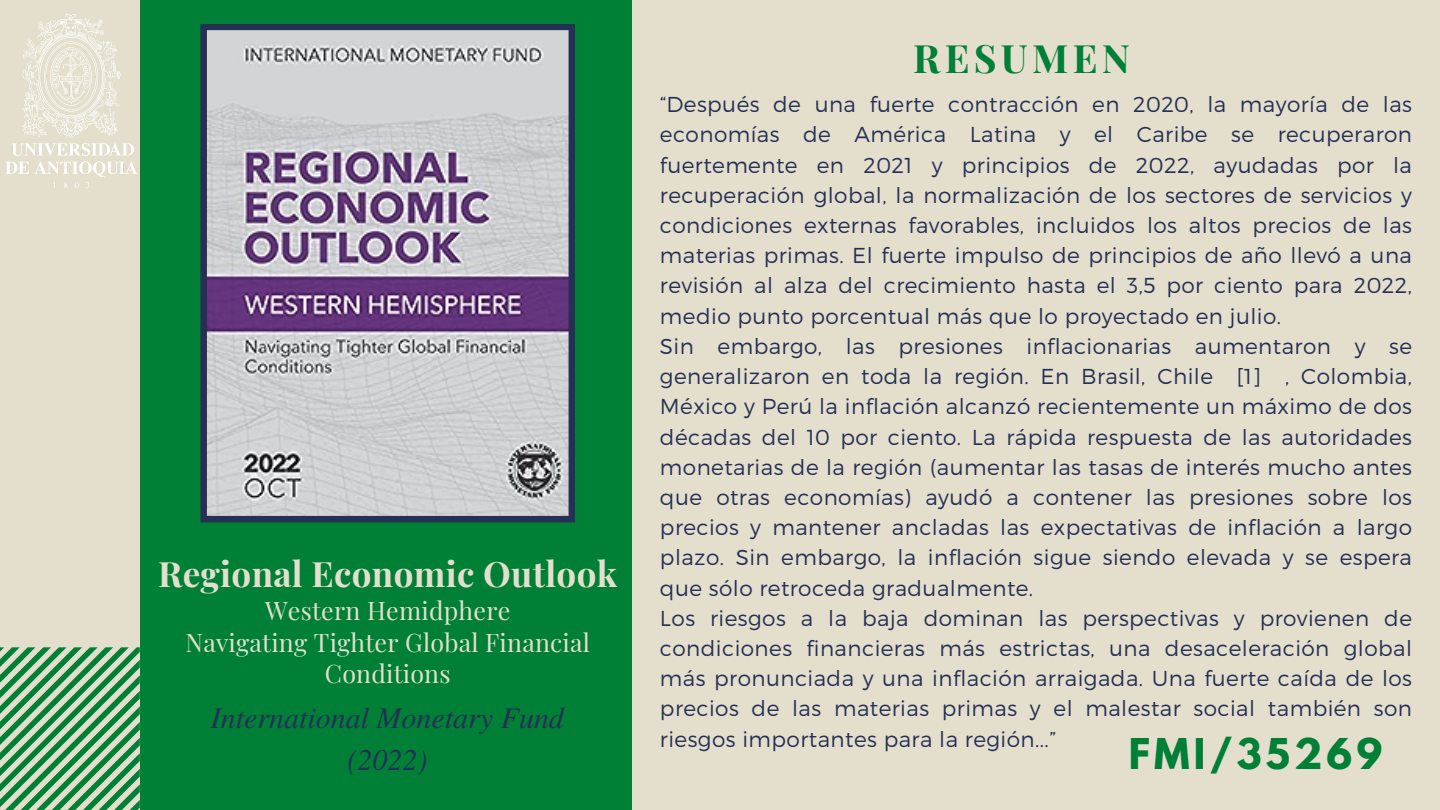
<style>
.page{position:relative;width:1440px;height:810px;background:#e4dfcc}
.page>*{position:absolute;margin:0;border:0;box-sizing:border-box;transform-origin:0 0}
.t1{font:700 39.1px "Playfair Display";letter-spacing:.11em;color:#008037}
.t2{font:700 37.6px "League Spartan";letter-spacing:.11em;color:#008037}
.t3{font:700 35px "Playfair Display";letter-spacing:.01em;color:#e4dfcc}
.t4{font:italic 30px "Te X Gyre Termes";color:#263055}
.t5{font:25px/31.5px "Playfair Display";letter-spacing:.01em;color:#e4dfcc;text-align:center}
.t6{font:300 21.6px/30.2px "Montserrat";letter-spacing:.02em;color:#263055;text-align:justify}
</style>
<div class="page">
<div style="left:140px;top:0;width:492px;height:810px;background:#008037"></div>
<svg style="left:0;top:647px;width:140px;height:163px"></svg>
<svg style="left:200px;top:24px;width:375px;height:498px;background:#b0abb9"></svg>
<img style="left:5px;top:14px;width:132px;height:174px">
<p class="t3" style="left:158px;top:549px;width:461px">Regional Economic Outlook</p>
<p class="t5" style="left:265px;top:594px;width:247px">Western Hemidphere</p>
<p class="t5" style="left:186px;top:626px;width:406px">Navigating Tighter Global Financial<br>Conditions</p>
<p class="t4" style="left:211px;top:696px;width:355px">International Monetary Fund</p>
<p class="t4" style="left:347px;top:738px;width:81px">(2022)</p>
<p class="t1" style="left:913px;top:31px;width:218px">RESUMEN</p>
<p class="t6" style="left:660px;top:88px;width:754px">“Después de una fuerte contracción en 2020, la mayoría de las economías de América Latina y el Caribe se recuperaron fuertemente en 2021 y principios de 2022, ayudadas por la recuperación global, la normalización de los sectores de servicios y condiciones externas favorables, incluidos los altos precios de las materias primas. El fuerte impulso de principios de año llevó a una revisión al alza del crecimiento hasta el 3,5 por ciento para 2022, medio punto porcentual más que lo proyectado en julio.</p>
<p class="t6" style="left:660px;top:330px;width:754px">Sin embargo, las presiones inflacionarias aumentaron y se generalizaron en toda la región. En Brasil, Chile [1] , Colombia, México y Perú la inflación alcanzó recientemente un máximo de dos décadas del 10 por ciento. La rápida respuesta de las autoridades monetarias de la región (aumentar las tasas de interés mucho antes que otras economías) ayudó a contener las presiones sobre los precios y mantener ancladas las expectativas de inflación a largo plazo. Sin embargo, la inflación sigue siendo elevada y se espera que sólo retroceda gradualmente.</p>
<p class="t6" style="left:660px;top:602px;width:754px">Los riesgos a la baja dominan las perspectivas y provienen de condiciones financieras más estrictas, una desaceleración global más pronunciada y una inflación arraigada. Una fuerte caída de los precios de las materias primas y el malestar social también son riesgos importantes para la región...”</p>
<p class="t2" style="left:1129px;top:735px;width:255px">FMI/35269</p>
</div>
